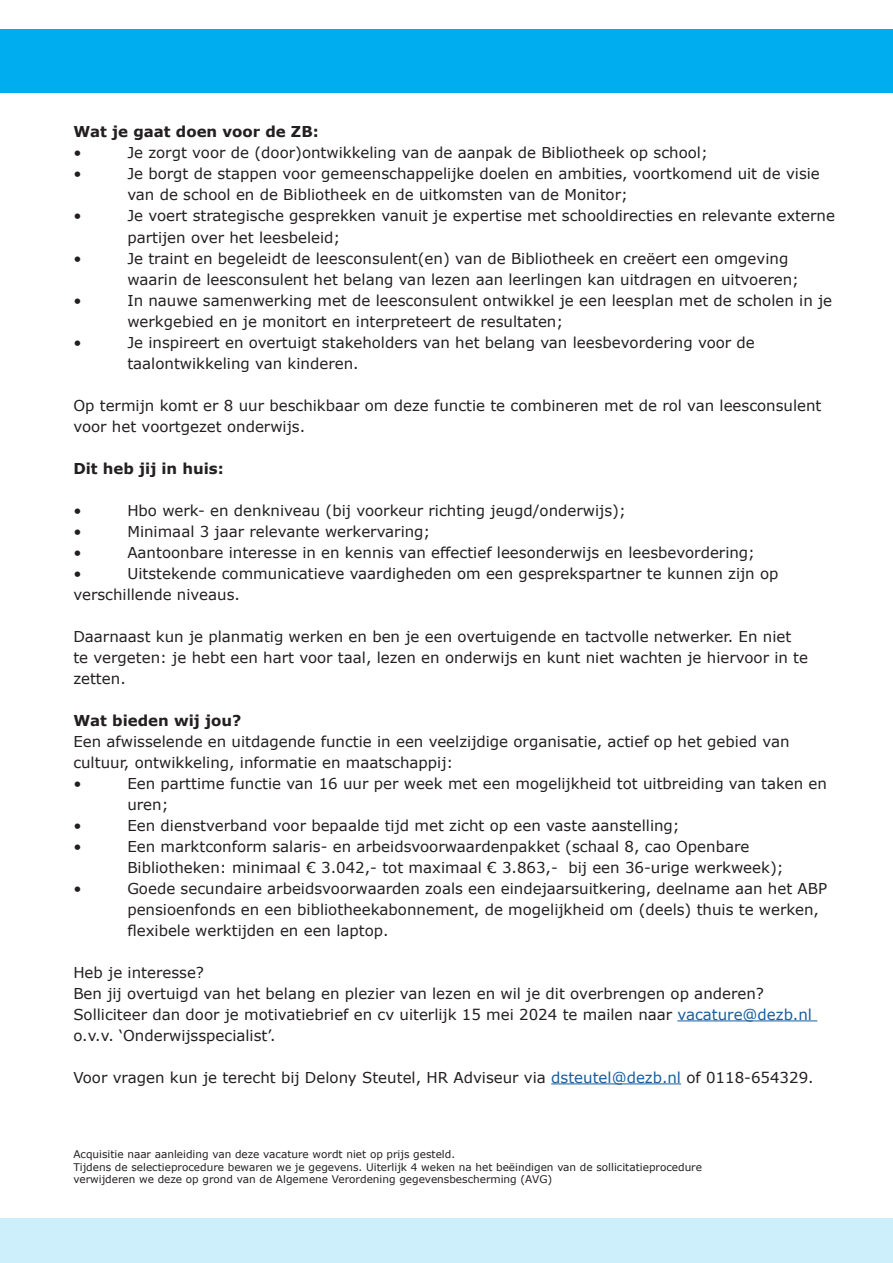
<style>
.page{position:relative;width:893px;height:1263px;background:#fff}
.page>*{position:absolute;margin:0;border:0;box-sizing:border-box;transform-origin:0 0}
.platte_tekst{font:15px/21px "Verdana";color:#231f20}
.platte_tekst-2{font:700 15px "Verdana";color:#231f20}
.platte_tekst-3{font:10.5px "Verdana";color:#231f20}
.s1{color:#175d9e}
</style>
<div class="page">
<hr style="left:677px;top:1020px;width:140px;height:1px;background:#175d9e">
<hr style="left:551px;top:1083px;width:130px;height:1px;background:#175d9e">
<div style="left:0;top:1217px;width:893px;height:46px;background:#cdeffb"></div>
<div style="left:0;top:29px;width:893px;height:64px;background:#00aeef"></div>
<p class="platte_tekst-2" style="left:73px;top:121px;width:247px">Wat je gaat doen voor de ZB:</p>
<p class="platte_tekst" style="left:73px;top:142px;width:10px">•</p>
<p class="platte_tekst" style="left:127px;top:142px;width:582px">Je zorgt voor de (door)ontwikkeling van de aanpak de Bibliotheek op school;</p>
<p class="platte_tekst" style="left:73px;top:163px;width:10px">•</p>
<p class="platte_tekst" style="left:127px;top:163px;width:694px">Je borgt de stappen voor gemeenschappelijke doelen en ambities, voortkomend uit de visie van de school en de Bibliotheek en de uitkomsten van de Monitor;</p>
<p class="platte_tekst" style="left:73px;top:205px;width:10px">•</p>
<p class="platte_tekst" style="left:127px;top:205px;width:709px">Je voert strategische gesprekken vanuit je expertise met schooldirecties en relevante externe partijen over het leesbeleid;</p>
<p class="platte_tekst" style="left:73px;top:247px;width:10px">•</p>
<p class="platte_tekst" style="left:127px;top:247px;width:673px">Je traint en begeleidt de leesconsulent(en) van de Bibliotheek en creëert een omgeving waarin de leesconsulent het belang van lezen aan leerlingen kan uitdragen en uitvoeren;</p>
<p class="platte_tekst" style="left:73px;top:289px;width:10px">•</p>
<p class="platte_tekst" style="left:127px;top:289px;width:706px">In nauwe samenwerking met de leesconsulent ontwikkel je een leesplan met de scholen in je werkgebied en je monitort en interpreteert de resultaten;</p>
<p class="platte_tekst" style="left:73px;top:331px;width:10px">•</p>
<p class="platte_tekst" style="left:127px;top:331px;width:629px">Je inspireert en overtuigt stakeholders van het belang van leesbevordering voor de taalontwikkeling van kinderen.</p>
<p class="platte_tekst" style="left:73px;top:394px;width:750px">Op termijn komt er 8 uur beschikbaar om deze functie te combineren met de rol van leesconsulent voor het voortgezet onderwijs.</p>
<p class="platte_tekst-2" style="left:73px;top:457px;width:152px">Dit heb jij in huis:</p>
<p class="platte_tekst" style="left:73px;top:499px;width:10px">•</p>
<p class="platte_tekst" style="left:127px;top:499px;width:500px">Hbo werk- en denkniveau (bij voorkeur richting jeugd/onderwijs);</p>
<p class="platte_tekst" style="left:73px;top:520px;width:10px">•</p>
<p class="platte_tekst" style="left:127px;top:520px;width:305px">Minimaal 3 jaar relevante werkervaring;</p>
<p class="platte_tekst" style="left:73px;top:541px;width:10px">•</p>
<p class="platte_tekst" style="left:127px;top:541px;width:629px">Aantoonbare interesse in en kennis van effectief leesonderwijs en leesbevordering;</p>
<p class="platte_tekst" style="left:73px;top:562px;width:10px">•</p>
<p class="platte_tekst" style="left:73px;top:562px;width:707px;text-indent:54px">Uitstekende communicatieve vaardigheden om een gesprekspartner te kunnen zijn op verschillende niveaus.</p>
<p class="platte_tekst" style="left:73px;top:625px;width:736px">Daarnaast kun je planmatig werken en ben je een overtuigende en tactvolle netwerker. En niet te vergeten: je hebt een hart voor taal, lezen en onderwijs en kunt niet wachten je hiervoor in te zetten.</p>
<p class="platte_tekst-2" style="left:73px;top:709px;width:170px">Wat bieden wij jou?</p>
<p class="platte_tekst" style="left:73px;top:730px;width:718px">Een afwisselende en uitdagende functie in een veelzijdige organisatie, actief op het gebied van cultuur, ontwikkeling, informatie en maatschappij:</p>
<p class="platte_tekst" style="left:73px;top:772px;width:10px">•</p>
<p class="platte_tekst" style="left:127px;top:772px;width:701px">Een parttime functie van 16 uur per week met een mogelijkheid tot uitbreiding van taken en uren;</p>
<p class="platte_tekst" style="left:73px;top:814px;width:10px">•</p>
<p class="platte_tekst" style="left:127px;top:814px;width:554px">Een dienstverband voor bepaalde tijd met zicht op een vaste aanstelling;</p>
<p class="platte_tekst" style="left:73px;top:835px;width:10px">•</p>
<p class="platte_tekst" style="left:127px;top:835px;width:658px">Een marktconform salaris- en arbeidsvoorwaardenpakket (schaal 8, cao Openbare<br>Bibliotheken: minimaal € 3.042,- tot maximaal € 3.863,- bij een 36-urige werkweek);</p>
<p class="platte_tekst" style="left:73px;top:877px;width:10px">•</p>
<p class="platte_tekst" style="left:127px;top:877px;width:701px">Goede secundaire arbeidsvoorwaarden zoals een eindejaarsuitkering, deelname aan het ABP pensioenfonds en een bibliotheekabonnement, de mogelijkheid om (deels) thuis te werken, flexibele werktijden en een laptop.</p>
<p class="platte_tekst" style="left:73px;top:961px;width:132px">Heb je interesse?</p>
<p class="platte_tekst" style="left:73px;top:982px;width:740px">Ben jij overtuigd van het belang en plezier van lezen en wil je dit overbrengen op anderen?<br>Solliciteer dan door je motivatiebrief en cv uiterlijk 15 mei 2024 te mailen naar <span class="s1">vacature@dezb.nl </span>o.v.v. ‘Onderwijsspecialist’.</p>
<p class="platte_tekst" style="left:73px;top:1066px;width:742px">Voor vragen kun je terecht bij Delony Steutel, HR Adviseur via <span class="s1">dsteutel@dezb.nl</span> of 0118-654329.</p>
<p class="platte_tekst-3" style="left:73px;top:1147px;width:383px">Acquisitie naar aanleiding van deze vacature wordt niet op prijs gesteld.</p>
<p class="platte_tekst-3" style="left:73px;top:1160px;width:630px">Tijdens de selectieprocedure bewaren we je gegevens. Uiterlijk 4 weken na het beëindigen van de sollicitatieprocedure</p>
<p class="platte_tekst-3" style="left:73px;top:1172px;width:480px">verwijderen we deze op grond van de Algemene Verordening gegevensbescherming (AVG)</p>
</div>
